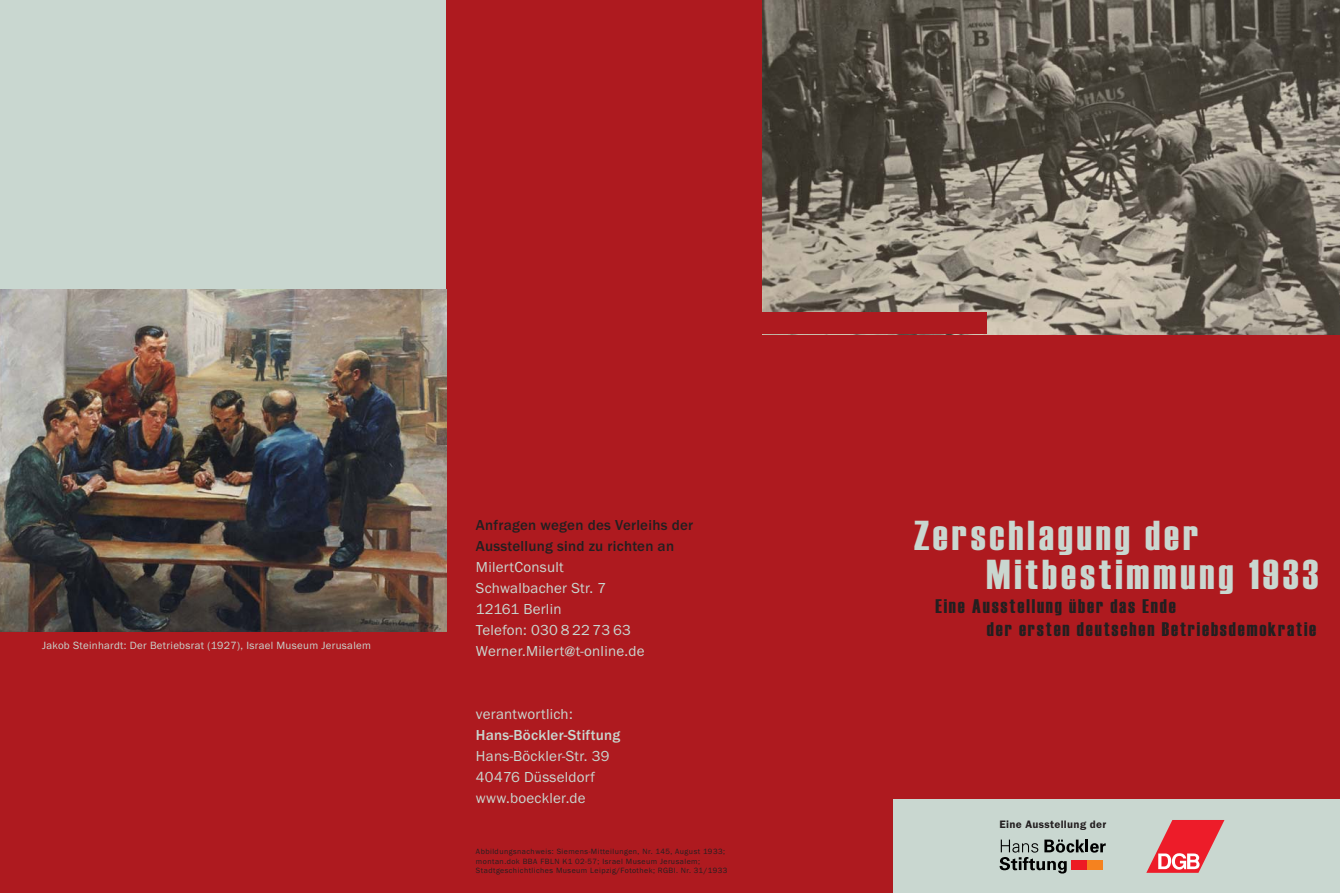
<style>
.page{position:relative;width:1340px;height:893px;background:#fff}
.page>*{position:absolute;margin:0;border:0;box-sizing:border-box;transform-origin:0 0}
.t1{font:41.85px/38.4px "Haettenschweiler";letter-spacing:.095em;color:#c9d7d0}
.t2{font:19.8px/22.5px "Haettenschweiler";letter-spacing:.095em;color:#231f20}
.t3{font:15px/21px "Franklin Gothic TEF";letter-spacing:.015em;color:#c9d7d0}
.t4{font:500 15px/21px "Franklin Gothic TEF";letter-spacing:.015em;color:#231f20}
.t5{font:500 15px "Franklin Gothic TEF";letter-spacing:.015em;color:#c9d7d0}
.t6{font:600 11.1px "Franklin Gothic TEF";letter-spacing:.03em;color:#231f20}
.t7{font:10.8px "Franklin Gothic TEF";letter-spacing:.03em;color:#c9d7d0}
.t8{font:7.8px/9.8px "Franklin Gothic TEF";letter-spacing:.06em;color:#231f20}
</style>
<div class="page">
<div style="left:0;top:0;width:446px;height:893px;background:#c9d7d0"></div>
<div style="left:0;top:628px;width:446px;height:265px;background:#ae1a1f"></div>
<div style="left:446px;top:0;width:446px;height:893px;background:#ae1a1f"></div>
<div style="left:892px;top:1px;width:447px;height:892px;background:#ae1a1f"></div>
<div style="left:892px;top:799px;width:447px;height:94px;background:#c9d7d0"></div>
<img style="left:762px;top:0;width:577px;height:334px">
<img style="left:0;top:290px;width:446px;height:342px">
<div style="left:762px;top:312px;width:225px;height:22px;background:#ae1a1f"></div>
<svg style="left:999px;top:839px;width:106px;height:34px"></svg>
<div style="left:1071px;top:860px;width:15px;height:10px;background:#ed1c24"></div>
<div style="left:1086px;top:860px;width:16px;height:10px;background:#f5821f"></div>
<svg style="left:1146px;top:820px;width:78px;height:53px"></svg>
<h3 class="t7" style="left:42px;top:641px;width:330px">Jakob Steinhardt: Der Betriebsrat (1927), Israel Museum Jerusalem</h3>
<h3 class="t4" style="left:476px;top:515px;width:219px">Anfragen wegen des Verleihs der<br>Ausstellung sind zu richten an</h3>
<h3 class="t3" style="left:476px;top:557px;width:170px">MilertConsult<br>Schwalbacher Str. 7<br>12161 Berlin<br>Telefon: 030 8 22 73 63<br>Werner.Milert@t-online.de</h3>
<h3 class="t3" style="left:476px;top:704px;width:98px">verantwortlich:</h3>
<h3 class="t5" style="left:476px;top:730px;width:146px">Hans-Böckler-Stiftung</h3>
<h3 class="t3" style="left:476px;top:746px;width:135px">Hans-Böckler-Str. 39<br>40476 Düsseldorf www.boeckler.de</h3>
<p class="t8" style="left:476px;top:847px;width:253px">Abbildungsnachweis: Siemens-Mitteilungen, Nr. 145, August 1933; montan.dok BBA FBLN K1 02-57; Israel Museum Jerusalem;<br>Stadtgeschichtliches Museum Leipzig/Fotothek; RGBl. Nr. 31/1933</p>
<h1 class="t1" style="left:986px;top:519px;width:333px;text-indent:-72px">Zerschlagung der<br>Mitbestimmung 1933</h1>
<h2 class="t2" style="left:986px;top:596px;width:331px;text-indent:-51px">Eine Ausstellung über das Ende<br>der ersten deutschen Betriebsdemokratie</h2>
<h3 class="t6" style="left:999px;top:820px;width:108px">Eine Ausstellung der</h3>
</div>
